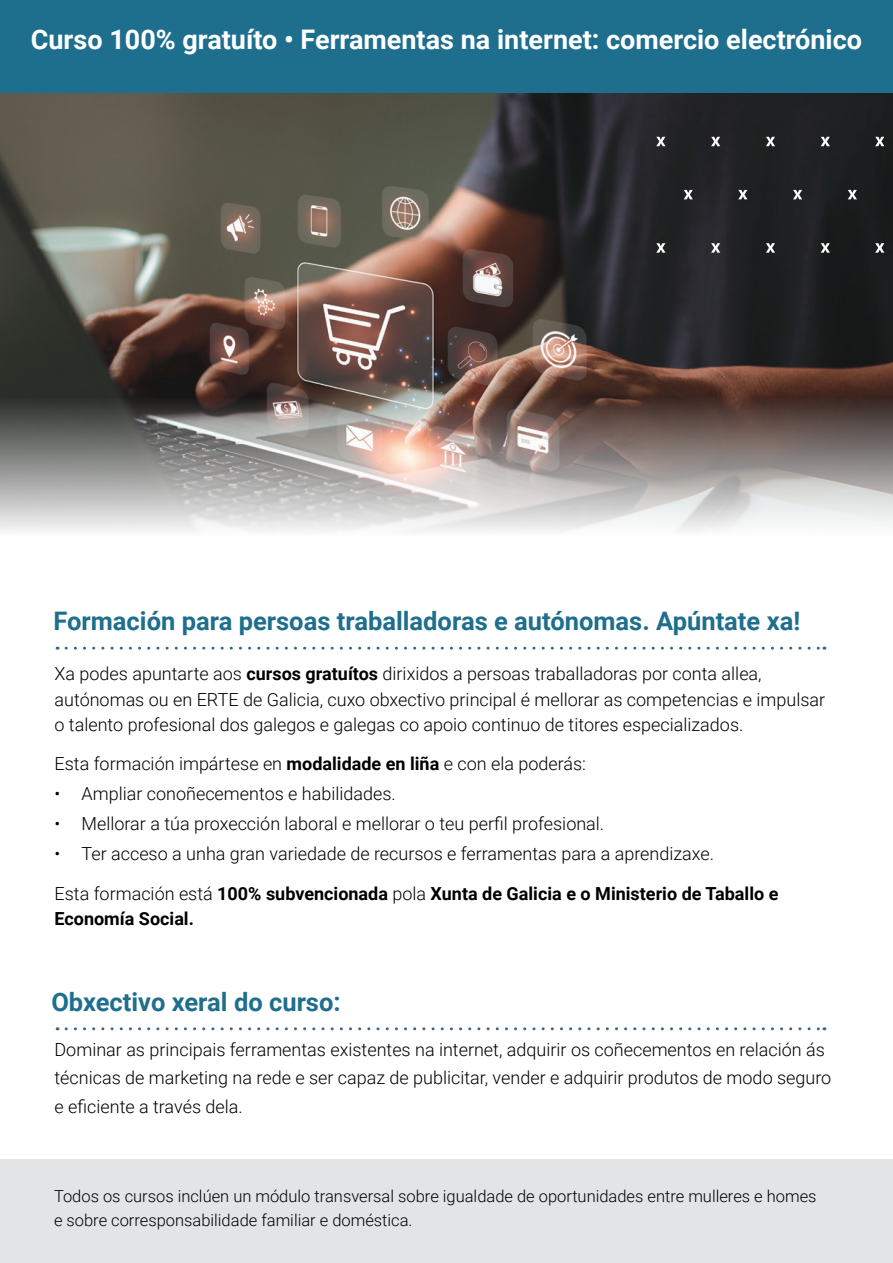
<style>
.page{position:relative;width:893px;height:1263px;background:#fff}
.page>*{position:absolute;margin:0;border:0;box-sizing:border-box;transform-origin:0 0}
.t1{font:700 27px "Roboto";color:#fff}
.t2{font:700 25.5px "Roboto";color:#1e6e8d}
.t3{font:300 18px/28.5px "Roboto";color:#000}
.t4{font:700 18px "Roboto";color:#000}
.t5{font:300 16.5px/24px "Roboto";color:#000}
.s1{font-weight:700}
</style>
<div class="page">
<img style="left:0;top:93px;width:893px;height:241px">
<div style="left:0;top:0;width:893px;height:93px;background:#1e6e8d"></div>
<img style="left:0;top:334px;width:893px;height:198px">
<svg style="left:656px;top:137px;width:9px;height:9px"></svg>
<svg style="left:711px;top:137px;width:9px;height:9px"></svg>
<svg style="left:766px;top:137px;width:9px;height:9px"></svg>
<svg style="left:821px;top:137px;width:9px;height:9px"></svg>
<svg style="left:875px;top:137px;width:9px;height:9px"></svg>
<svg style="left:656px;top:243px;width:9px;height:10px"></svg>
<svg style="left:711px;top:243px;width:9px;height:10px"></svg>
<svg style="left:766px;top:243px;width:9px;height:10px"></svg>
<svg style="left:821px;top:243px;width:9px;height:10px"></svg>
<svg style="left:875px;top:243px;width:9px;height:10px"></svg>
<svg style="left:684px;top:190px;width:9px;height:9px"></svg>
<svg style="left:738px;top:190px;width:9px;height:9px"></svg>
<svg style="left:793px;top:190px;width:9px;height:9px"></svg>
<svg style="left:848px;top:190px;width:9px;height:9px"></svg>
<svg style="left:66px;top:1027px;width:759px;height:3px"></svg>
<svg style="left:66px;top:647px;width:759px;height:3px"></svg>
<div style="left:0;top:1160px;width:893px;height:103px;background:#e3e4e6"></div>
<h1 class="t1" style="left:31px;top:20px;width:833px">Curso 100% gratuíto • Ferramentas na internet: comercio electrónico</h1>
<h2 class="t2" style="left:53px;top:603px;width:748px">Formación para persoas traballadoras e autónomas. Apúntate xa!</h2>
<p class="t3" style="left:55px;top:661px;width:772px;line-height:25.5px">Xa podes apuntarte aos <span class="s1">cursos gratuítos</span> dirixidos a persoas traballadoras por conta allea, autónomas ou en ERTE de Galicia, cuxo obxectivo principal é mellorar as competencias e impulsar o talento profesional dos galegos e galegas co apoio continuo de titores especializados.</p>
<p class="t3" style="left:55px;top:749px;width:533px">Esta formación impártese en <span class="s1">modalidade en liña</span> e con ela poderás:</p>
<p class="t3" style="left:55px;top:779px;width:343px">• Ampliar conoñecementos e habilidades.</p>
<p class="t3" style="left:55px;top:809px;width:551px">• Mellorar a túa proxección laboral e mellorar o teu perfil profesional.</p>
<p class="t3" style="left:55px;top:834px;width:725px;line-height:39px">• Ter acceso a unha gran variedade de recursos e ferramentas para a aprendizaxe.<br>Esta formación está <span class="s1">100% subvencionada</span> pola <span class="s1">Xunta de Galicia e o Ministerio de Taballo e</span></p>
<p class="t4" style="left:55px;top:906px;width:141px">Economía Social.</p>
<h2 class="t2" style="left:51px;top:984px;width:291px">Obxectivo xeral do curso:</h2>
<p class="t3" style="left:55px;top:1034px;width:778px">Dominar as principais ferramentas existentes na internet, adquirir os coñecementos en relación ás técnicas de marketing na rede e ser capaz de publicitar, vender e adquirir produtos de modo seguro e eficiente a través dela.</p>
<p class="t5" style="left:54px;top:1183px;width:764px">Todos os cursos inclúen un módulo transversal sobre igualdade de oportunidades entre mulleres e homes e sobre corresponsabilidade familiar e doméstica.</p>
</div>
